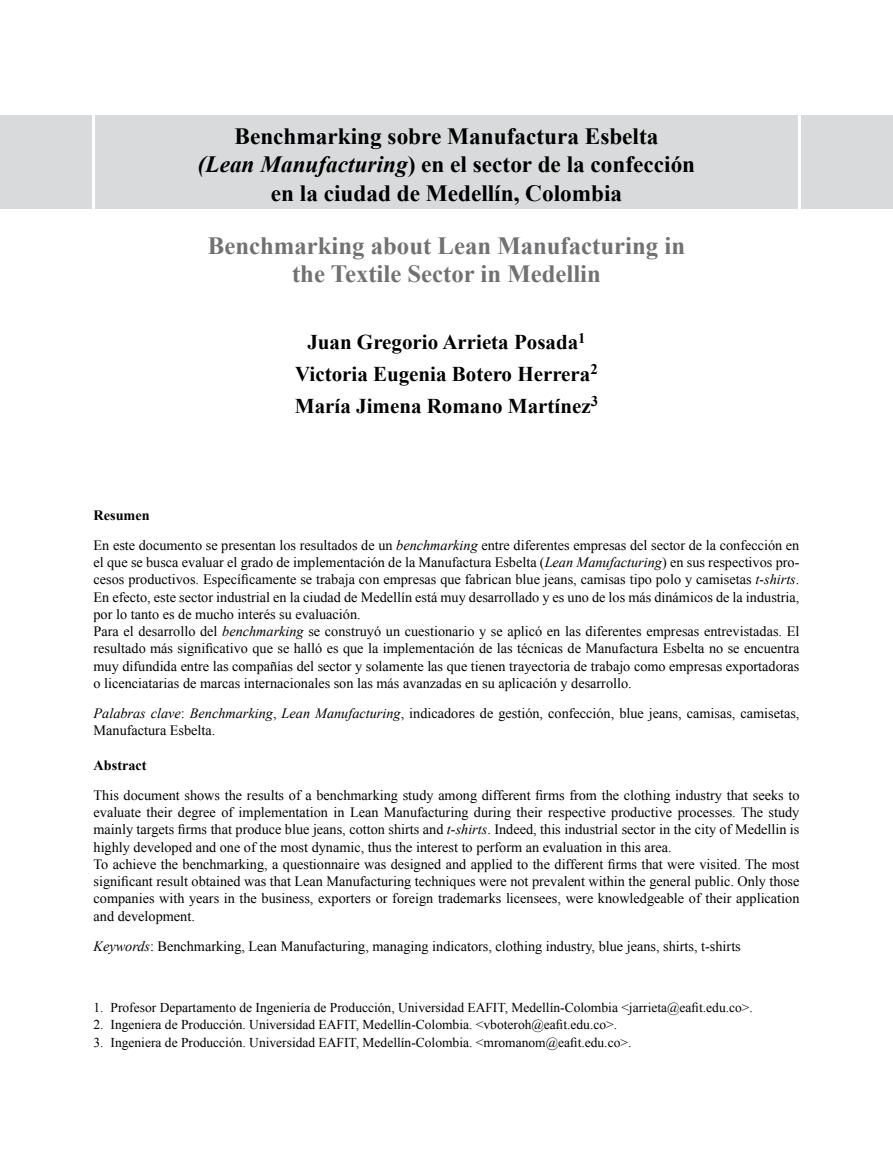
<style>
.page{position:relative;width:893px;height:1149px;background:#fff}
.page>*{position:absolute;margin:0;border:0;box-sizing:border-box;transform-origin:0 0}
.t1{font:700 24.75px/28.5px "Times New Roman";color:#707173;text-align:center}
.t2{font:700 23.25px/28.5px "Times New Roman";color:#000;text-align:center}
.t3{font:700 21px/31.5px "Times New Roman";color:#000;text-align:center}
.t4{font:14.25px/17.2px "Times New Roman";color:#000}
.t5{font:700 14.25px "Times New Roman";color:#000}
.t6{font:13.5px "Times New Roman";color:#000}
.s1{font-style:italic}
.s2{font-weight:700}
</style>
<div class="page">
<div style="left:0;top:115px;width:893px;height:94px;background:#d9dadb"></div>
<hr style="left:92px;top:111px;width:3px;height:113px;background:#fff">
<hr style="left:798px;top:112px;width:3px;height:100px;background:#fff">
<h2 class="t2" style="left:198px;top:121px;width:499px">Benchmarking sobre manufactura esbelta<br><span class="s1">(lean manufacturing</span>) en el sector de la confección en la ciudad de Medellín, Colombia</h2>
<h1 class="t1" style="left:208px;top:230px;width:479px">Benchmarking about Lean Manufacturing in the Textile Sector in Medellin</h1>
<h3 class="t3" style="left:295px;top:326px;width:305px">Juan Gregorio Arrieta Posada<sup>1<br></sup>Victoria Eugenia Botero Herrera<sup>2<br></sup>María Jimena Romano Martínez<sup>3</sup></h3>
<p class="t4" style="left:94px;top:499px;width:707px;line-height:30px"><span class="s2">Resumen<br></span>En este documento se presentan los resultados de un <span class="s1">benchmarking</span> entre diferentes empresas del sector de la confección en</p>
<p class="t4" style="left:94px;top:553px;width:707px">el que se busca evaluar el grado de implementación de la Manufactura Esbelta (<span class="s1">Lean Manufacturing</span>) en sus respectivos pro&shy;cesos productivos. Específicamente se trabaja con empresas que fabrican blue jeans, camisas tipo polo y camisetas <span class="s1">t-shirts</span>.<br>En efecto, este sector industrial en la ciudad de Medellín está muy desarrollado y es uno de los más dinámicos de la industria, por lo tanto es de mucho interés su evaluación.<br>Para el desarrollo del <span class="s1">benchmarking</span> se construyó un cuestionario y se aplicó en las diferentes empresas entrevistadas. El resultado más significativo que se halló es que la implementación de las técnicas de Manufactura Esbelta no se encuentra muy difundida entre las compañías del sector y solamente las que tienen trayectoria de trabajo como empresas exportadoras o licenciatarias de marcas internacionales son las más avanzadas en su aplicación y desarrollo.</p>
<p class="t4" style="left:94px;top:704px;width:707px"><span class="s1">Palabras clave</span>: <span class="s1">Benchmarking</span>, <span class="s1">Lean Manufacturing</span>, indicadores de gestión, confección, blue jeans, camisas, camisetas,<br>Manufactura Esbelta.</p>
<p class="t5" style="left:94px;top:754px;width:55px">abstract</p>
<p class="t4" style="left:94px;top:785px;width:707px">This document shows the results of a benchmarking study among different firms from the clothing industry that seeks to evaluate their degree of implementation in Lean Manufacturing during their respective productive processes. The study mainly targets firms that produce blue jeans, cotton shirts and <span class="s1">t-shirts</span>. Indeed, this industrial sector in the city of Medellin is highly developed and one of the most dynamic, thus the interest to perform an evaluation in this area.<br>To achieve the benchmarking, a questionnaire was designed and applied to the different firms that were visited. The most significant result obtained was that Lean Manufacturing techniques were not prevalent within the general public. Only those companies with years in the business, exporters or foreign trademarks licensees, were knowledgeable of their application and development.</p>
<p class="t4" style="left:94px;top:936px;width:649px"><span class="s1">Keywords</span>: Benchmarking, Lean Manufacturing, managing indicators, clothing industry, blue jeans, shirts, t-shirts</p>
<p class="t6" style="left:94px;top:998px;width:661px">1. Profesor Departamento de Ingeniería de Producción, Universidad EAFIT, Medellín-Colombia &lt;jarrieta@eafit.edu.co&gt;.</p>
<p class="t6" style="left:94px;top:1015px;width:525px">2. Ingeniera de Producción. Universidad EAFIT, Medellín-Colombia. &lt;vboteroh@eafit.edu.co&gt;.</p>
<p class="t6" style="left:94px;top:1032px;width:539px">3. Ingeniera de Producción. Universidad EAFIT, Medellín-Colombia. &lt;mromanom@eafit.edu.co&gt;.</p>
</div>
